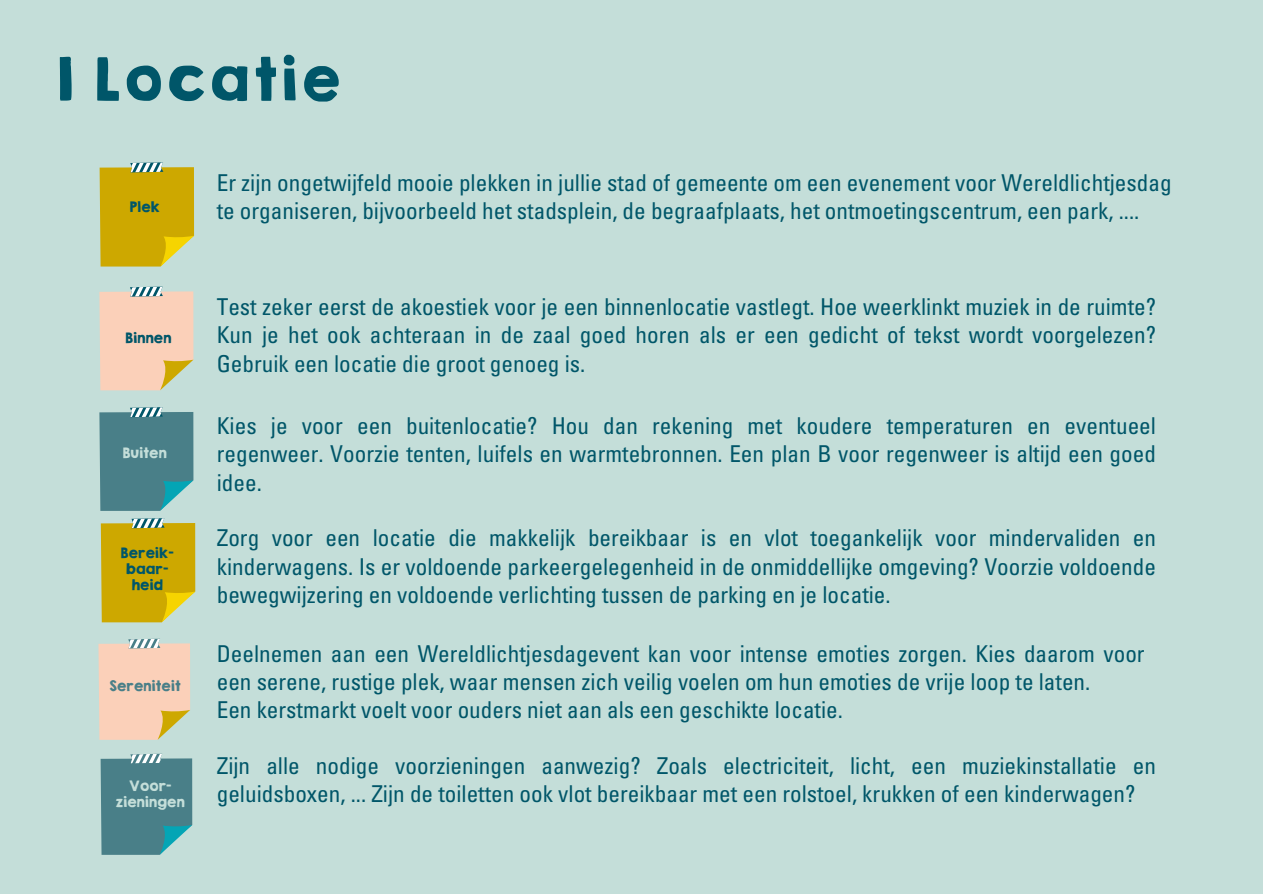
<style>
.page{position:relative;width:1263px;height:894px;background:#fff}
.page>*{position:absolute;margin:0;border:0;box-sizing:border-box;transform-origin:0 0}
.t1{font:54px "KGHAPPY Solid";color:#005669}
.t2{font:condensed 23.25px/28.3px "Univers LT Std";color:#005669}
.t3{font:13.05px/16.4px "KGHAPPY Solid";letter-spacing:-.07em;color:#005669;text-align:center}
.t4{font:13.05px "KGHAPPY Solid";letter-spacing:-.07em;color:#c4ded9}
.t5{font:13.05px "KGHAPPY Solid";letter-spacing:-.07em;color:#497f88}
</style>
<div class="page">
<div style="left:0;top:0;width:1263px;height:893px;background:#c4ded9"></div>
<svg style="left:99px;top:286px;width:94px;height:104px;background:#f0ceb5"></svg>
<svg style="left:101px;top:518px;width:94px;height:104px;background:#cbae19"></svg>
<svg style="left:98px;top:638px;width:92px;height:101px;background:#f1cfb5"></svg>
<svg style="left:100px;top:162px;width:94px;height:104px;background:#cbae18"></svg>
<svg style="left:99px;top:407px;width:94px;height:103px;background:#548b93"></svg>
<svg style="left:101px;top:753px;width:91px;height:101px;background:#548b93"></svg>
<h1 class="t1" style="left:53px;top:38px;width:289px">1 Locatie</h1>
<p class="t3" style="left:129px;top:199px;width:32px">Plek</p>
<p class="t3" style="left:124px;top:330px;width:49px">Binnen</p>
<p class="t4" style="left:122px;top:443px;width:47px">Buiten</p>
<p class="t3" style="left:120px;top:544px;width:55px">Bereik&shy;baar-</p>
<p class="t3" style="left:131px;top:577px;width:34px">heid</p>
<p class="t5" style="left:108px;top:675px;width:74px">Sereniteit</p>
<p class="t4" style="left:128px;top:775px;width:45px">Voor-</p>
<p class="t4" style="left:115px;top:791px;width:71px">zieningen</p>
<h2 class="t2" style="left:217px;top:171px;width:956px">Er zijn ongetwijfeld mooie plekken in jullie stad of gemeente om een evenement voor Wereldlichtjesdag te organiseren, bijvoorbeeld het stadsplein, de begraafplaats, het ontmoetingscentrum, een park, ....</h2>
<p class="t2" style="left:217px;top:295px;width:941px;text-align:justify">Test zeker eerst de akoestiek voor je een binnenlocatie vastlegt. Hoe weerklinkt muziek in de ruimte?<br>Kun je het ook achteraan in de zaal goed horen als er een gedicht of tekst wordt voorgelezen?<br>Gebruik een locatie die groot genoeg is.</p>
<p class="t2" style="left:217px;top:414px;width:941px;text-align:justify">Kies je voor een buitenlocatie? Hou dan rekening met koudere temperaturen en eventueel regenweer. Voorzie tenten, luifels en warmtebronnen. Een plan B voor regenweer is altijd een goed idee.</p>
<p class="t2" style="left:217px;top:526px;width:941px;text-align:justify">Zorg voor een locatie die makkelijk bereikbaar is en vlot toegankelijk voor mindervaliden en kinderwagens. Is er voldoende parkeergelegenheid in de onmiddellijke omgeving? Voorzie voldoende bewegwijzering en voldoende verlichting tussen de parking en je locatie.</p>
<p class="t2" style="left:217px;top:642px;width:929px">Deelnemen aan een Wereldlichtjesdagevent kan voor intense emoties zorgen. Kies daarom voor een serene, rustige plek, waar mensen zich veilig voelen om hun emoties de vrije loop te laten.<br>Een kerstmarkt voelt voor ouders niet aan als een geschikte locatie.</p>
<p class="t2" style="left:217px;top:754px;width:941px">Zijn alle nodige voorzieningen aanwezig? Zoals electriciteit, licht, een muziekinstallatie en geluidsboxen, ... Zijn de toiletten ook vlot bereikbaar met een rolstoel, krukken of een kinderwagen?</p>
</div>
